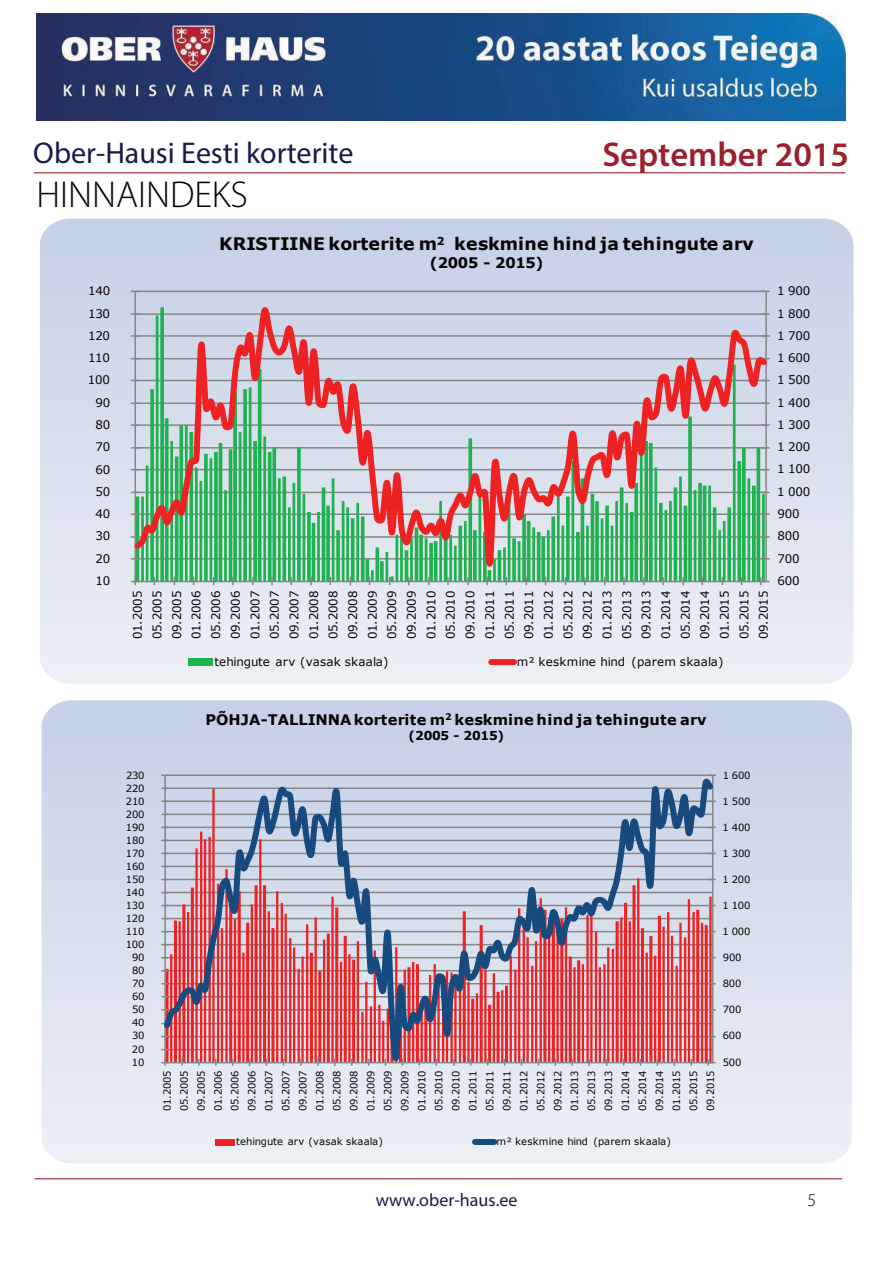
<style>
.page{position:relative;width:893px;height:1263px;background:#fff}
.page>*{position:absolute;margin:0;border:0;box-sizing:border-box;transform-origin:0 0}
.t1{font:300 37.5px "Myriad Pro";color:#040503}
.t2{font:600 34.5px "Myriad Pro";color:#9b1f2d}
.t3{font:30px "Myriad Pro";color:#171b48}
.t4{font:18px "Myriad Pro";color:#171b48}
.t5{font:300 18px "Myriad Pro";color:#040503}
.t6{font:700 17.25px "Verdana";letter-spacing:.02em;color:#050504}
.t7{font:700 14.55px "Verdana";letter-spacing:.015em;color:#050504}
.t8{font:700 14.55px "Verdana";letter-spacing:-.025em;color:#050504}
.t9{font:700 12.3px "Verdana";letter-spacing:-.025em;color:#050504}
.t10{font:11.85px/19.5px "Verdana";letter-spacing:-.02em;color:#050504;text-align:justify}
.t11{font:11.85px "Verdana";letter-spacing:.015em;color:#050504}
.t12{font:10.05px/17px "Verdana";letter-spacing:-.02em;color:#050504;text-align:justify}
.t13{font:9.9px "Verdana";letter-spacing:-.02em;color:#050504}
.t14{font:9.9px "Verdana";letter-spacing:.015em;color:#050504}
</style>
<div class="page">
<hr style="left:35px;top:1178px;width:806px;height:1px;background:#9b1f2d">
<img style="left:40px;top:219px;width:813px;height:465px">
<hr style="left:34px;top:172px;width:811px;height:1px;background:#9b1f2d">
<img style="left:42px;top:700px;width:809px;height:463px">
<img style="left:37px;top:14px;width:808px;height:107px">
<hr style="left:135px;top:291px;width:631px;height:1px;background:#878686">
<svg style="left:136px;top:568px;width:628px;height:13px;background:#62c186"></svg>
<hr style="left:765px;top:291px;width:1px;height:291px;background:#878686">
<hr style="left:134px;top:291px;width:2px;height:291px;background:#878686">
<hr style="left:135px;top:581px;width:631px;height:1px;background:#878686">
<svg style="left:760px;top:577px;width:9px;height:8px"></svg>
<svg style="left:740px;top:577px;width:2px;height:8px"></svg>
<svg style="left:721px;top:577px;width:2px;height:8px"></svg>
<svg style="left:701px;top:577px;width:2px;height:8px"></svg>
<svg style="left:682px;top:577px;width:2px;height:8px"></svg>
<svg style="left:662px;top:577px;width:2px;height:8px"></svg>
<svg style="left:544px;top:577px;width:2px;height:8px"></svg>
<svg style="left:525px;top:577px;width:2px;height:8px"></svg>
<svg style="left:505px;top:577px;width:2px;height:8px"></svg>
<svg style="left:486px;top:577px;width:2px;height:8px"></svg>
<svg style="left:467px;top:577px;width:2px;height:8px"></svg>
<svg style="left:349px;top:577px;width:2px;height:8px"></svg>
<svg style="left:329px;top:577px;width:2px;height:8px"></svg>
<svg style="left:310px;top:577px;width:2px;height:8px"></svg>
<svg style="left:290px;top:577px;width:2px;height:8px"></svg>
<svg style="left:271px;top:577px;width:2px;height:8px"></svg>
<svg style="left:131px;top:577px;width:8px;height:8px"></svg>
<svg style="left:135px;top:300px;width:632px;height:268px;background:#b1bcb4"></svg>
<div style="left:188px;top:658px;width:25px;height:8px;background:#20b150"></div>
<div style="left:491px;top:659px;width:23px;height:6px;background:#ee2123"></div>
<hr style="left:165px;top:775px;width:547px;height:1px;background:#878686">
<hr style="left:164px;top:775px;width:2px;height:288px;background:#878686">
<hr style="left:165px;top:1062px;width:547px;height:1px;background:#878686">
<svg style="left:707px;top:1059px;width:8px;height:7px"></svg>
<svg style="left:161px;top:1059px;width:7px;height:7px"></svg>
<svg style="left:165px;top:776px;width:549px;height:286px;background:#c39aa9"></svg>
<div style="left:215px;top:1140px;width:19px;height:6px;background:#ee2123"></div>
<div style="left:475px;top:1139px;width:19px;height:6px;background:#174a7e"></div>
<h3 class="t3" style="left:33px;top:134px;width:322px">Ober-Hausi Eesti korterite</h3>
<h1 class="t1" style="left:37px;top:174px;width:213px">HINNAINDEKS</h1>
<h2 class="t2" style="left:602px;top:132px;width:248px">September 2015</h2>
<h3 class="t6" style="left:219px;top:232px;width:536px">KRISTIINE korterite m<sup>2</sup> keskmine hind ja tehingute arv</h3>
<p class="t8" style="left:429px;top:253px;width:115px">(2005 - 2015)</p>
<p class="t10" style="left:88px;top:281px;width:24px">140</p>
<p class="t10" style="left:777px;top:281px;width:35px">1 900</p>
<p class="t10" style="left:88px;top:303px;width:24px">130</p>
<p class="t10" style="left:777px;top:303px;width:35px">1 800</p>
<p class="t10" style="left:88px;top:326px;width:24px">120</p>
<p class="t10" style="left:777px;top:326px;width:35px">1 700</p>
<p class="t10" style="left:88px;top:348px;width:24px">110</p>
<p class="t10" style="left:777px;top:348px;width:35px">1 600</p>
<p class="t10" style="left:88px;top:370px;width:24px">100</p>
<p class="t10" style="left:777px;top:370px;width:35px">1 500</p>
<p class="t10" style="left:95px;top:392px;width:16px">90</p>
<p class="t10" style="left:777px;top:392px;width:35px">1 400</p>
<p class="t10" style="left:95px;top:415px;width:16px">80</p>
<p class="t10" style="left:777px;top:415px;width:35px">1 300</p>
<p class="t10" style="left:95px;top:437px;width:16px">70</p>
<p class="t10" style="left:777px;top:437px;width:35px">1 200</p>
<p class="t10" style="left:95px;top:459px;width:16px">60</p>
<p class="t10" style="left:777px;top:459px;width:35px">1 100</p>
<p class="t10" style="left:95px;top:482px;width:16px">50</p>
<p class="t10" style="left:777px;top:482px;width:35px">1 000</p>
<p class="t10" style="left:95px;top:504px;width:16px">40</p>
<p class="t10" style="left:777px;top:504px;width:24px">900</p>
<p class="t10" style="left:95px;top:526px;width:16px">30</p>
<p class="t10" style="left:777px;top:526px;width:24px">800</p>
<p class="t10" style="left:95px;top:548px;width:16px">20</p>
<p class="t10" style="left:777px;top:548px;width:24px">700</p>
<p class="t10" style="left:95px;top:571px;width:16px">10</p>
<p class="t10" style="left:777px;top:571px;width:24px">600</p>
<p class="t10" style="left:128px;top:639px;width:50px;rotate:-90deg">01.2005<br>05.2005<br>09.2005<br>01.2006<br>05.2006<br>09.2006<br>01.2007<br>05.2007<br>09.2007<br>01.2008<br>05.2008<br>09.2008<br>01.2009<br>05.2009<br>09.2009<br>01.2010<br>05.2010<br>09.2010<br>01.2011<br>05.2011<br>09.2011<br>01.2012<br>05.2012<br>09.2012<br>01.2013<br>05.2013<br>09.2013<br>01.2014<br>05.2014<br>09.2014<br>01.2015<br>05.2015<br>09.2015</p>
<p class="t11" style="left:214px;top:653px;width:175px">tehingute arv (vasak skaala)</p>
<p class="t11" style="left:516px;top:653px;width:208px">m² keskmine hind (parem skaala)</p>
<p class="t7" style="left:205px;top:709px;width:502px">PÕHJA-TALLINNA korterite m<sup>2</sup> keskmine hind ja tehingute arv</p>
<p class="t9" style="left:408px;top:727px;width:97px">(2005 - 2015)</p>
<p class="t13" style="left:126px;top:768px;width:20px">230</p>
<p class="t13" style="left:722px;top:768px;width:29px">1 600</p>
<p class="t13" style="left:126px;top:781px;width:20px">220</p>
<p class="t13" style="left:126px;top:794px;width:20px">210</p>
<p class="t13" style="left:722px;top:794px;width:29px">1 500</p>
<p class="t13" style="left:126px;top:807px;width:20px">200</p>
<p class="t13" style="left:126px;top:820px;width:20px">190</p>
<p class="t13" style="left:722px;top:820px;width:29px">1 400</p>
<p class="t13" style="left:126px;top:833px;width:20px">180</p>
<p class="t13" style="left:126px;top:846px;width:20px">170</p>
<p class="t13" style="left:722px;top:846px;width:29px">1 300</p>
<p class="t13" style="left:126px;top:859px;width:20px">160</p>
<p class="t13" style="left:126px;top:873px;width:20px">150</p>
<p class="t13" style="left:722px;top:873px;width:29px">1 200</p>
<p class="t13" style="left:126px;top:886px;width:20px">140</p>
<p class="t13" style="left:126px;top:899px;width:20px">130</p>
<p class="t13" style="left:722px;top:899px;width:29px">1 100</p>
<p class="t13" style="left:126px;top:912px;width:20px">120</p>
<p class="t13" style="left:126px;top:925px;width:20px">110</p>
<p class="t13" style="left:722px;top:925px;width:29px">1 000</p>
<p class="t13" style="left:126px;top:938px;width:20px">100</p>
<p class="t13" style="left:132px;top:951px;width:14px">90</p>
<p class="t13" style="left:722px;top:951px;width:20px">900</p>
<p class="t13" style="left:132px;top:964px;width:14px">80</p>
<p class="t13" style="left:132px;top:977px;width:14px">70</p>
<p class="t13" style="left:722px;top:977px;width:20px">800</p>
<p class="t13" style="left:132px;top:990px;width:14px">60</p>
<p class="t13" style="left:132px;top:1003px;width:14px">50</p>
<p class="t13" style="left:722px;top:1003px;width:20px">700</p>
<p class="t13" style="left:132px;top:1016px;width:14px">40</p>
<p class="t13" style="left:132px;top:1029px;width:14px">30</p>
<p class="t13" style="left:722px;top:1029px;width:20px">600</p>
<p class="t13" style="left:132px;top:1042px;width:14px">20</p>
<p class="t13" style="left:132px;top:1055px;width:14px">10</p>
<p class="t13" style="left:722px;top:1055px;width:20px">500</p>
<p class="t12" style="left:158px;top:1111px;width:42px;rotate:-90deg">01.2005<br>05.2005<br>09.2005<br>01.2006<br>05.2006<br>09.2006<br>01.2007<br>05.2007<br>09.2007<br>01.2008<br>05.2008<br>09.2008<br>01.2009<br>05.2009<br>09.2009<br>01.2010<br>05.2010<br>09.2010<br>01.2011<br>05.2011<br>09.2011<br>01.2012<br>05.2012<br>09.2012<br>01.2013<br>05.2013<br>09.2013<br>01.2014<br>05.2014<br>09.2014<br>01.2015<br>05.2015<br>09.2015</p>
<p class="t14" style="left:236px;top:1135px;width:148px">tehingute arv (vasak skaala)</p>
<p class="t14" style="left:496px;top:1135px;width:176px">m² keskmine hind (parem skaala)</p>
<h3 class="t4" style="left:376px;top:1189px;width:143px">www.ober-haus.ee</h3>
<h3 class="t5" style="left:807px;top:1190px;width:10px">5</h3>
</div>
